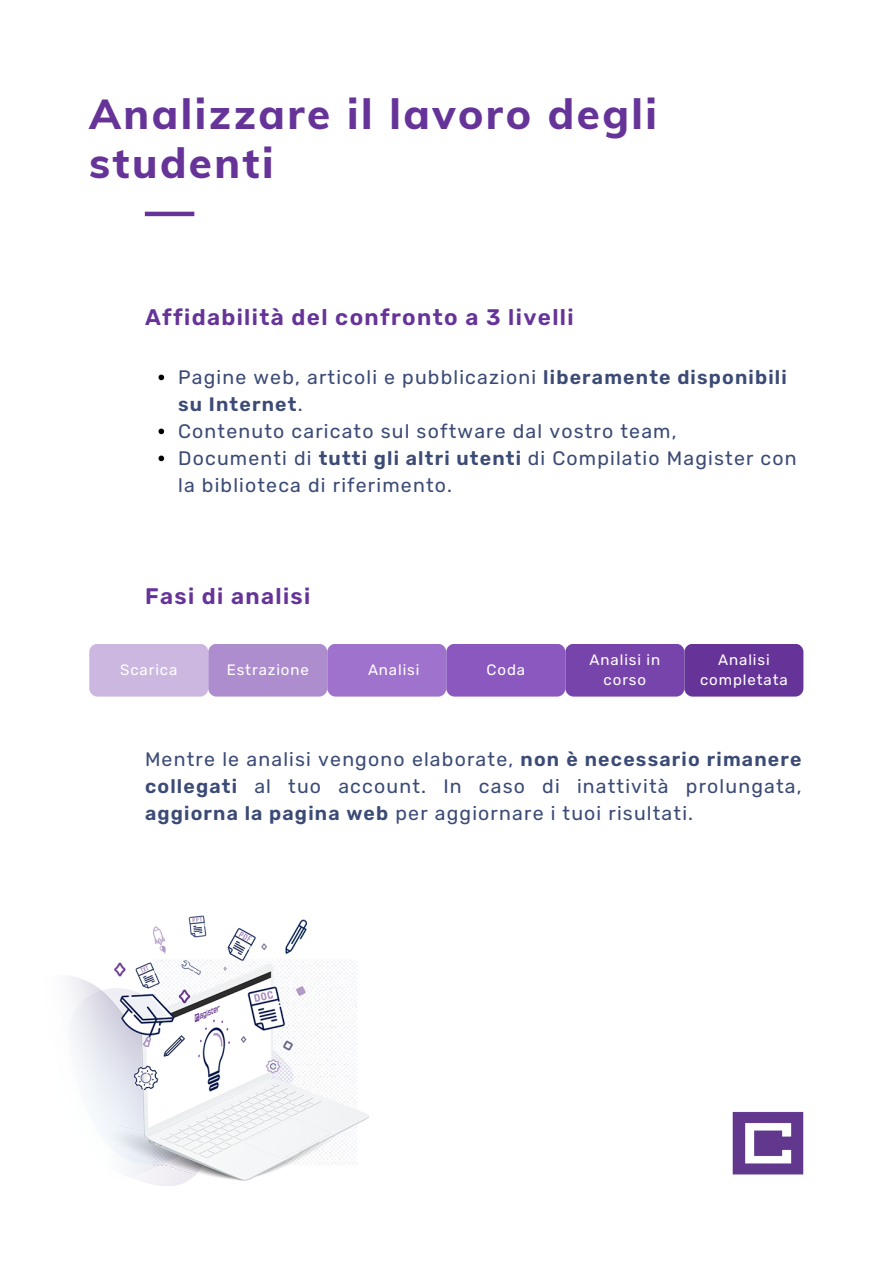
<style>
.page{position:relative;width:893px;height:1264px;background:#fff}
.page>*{position:absolute;margin:0;border:0;box-sizing:border-box;transform-origin:0 0}
.t1{font:800 42px/49.5px "Muli";letter-spacing:.06em;color:#639}
.t2{font:600 22.5px "Rubik";letter-spacing:.06em;color:#639}
.t3{font:19.5px/27px "Rubik";letter-spacing:.06em;color:#3b4b76}
.t4{font:15px/20.2px "Rubik";letter-spacing:.06em;color:#fff;text-align:center}
.s1{font-weight:600}
</style>
<div class="page">
<svg style="left:158px;top:374px;width:6px;height:6px"></svg>
<svg style="left:158px;top:428px;width:6px;height:6px"></svg>
<svg style="left:158px;top:455px;width:6px;height:6px"></svg>
<hr style="left:145px;top:212px;width:49px;height:4px;background:#639">
<div style="left:89px;top:643px;width:119px;height:53px;background:#ccb7e1;border-radius:8px"></div>
<div style="left:208px;top:643px;width:119px;height:53px;background:#ad8dcd;border-radius:8px"></div>
<div style="left:327px;top:643px;width:119px;height:53px;background:#9f72cd;border-radius:8px"></div>
<div style="left:446px;top:643px;width:119px;height:53px;background:#8b58bf;border-radius:8px"></div>
<div style="left:565px;top:643px;width:119px;height:53px;background:#7744ab;border-radius:8px"></div>
<div style="left:684px;top:643px;width:119px;height:53px;background:#639;border-radius:8px"></div>
<img style="left:732px;top:1111px;width:72px;height:64px">
<img style="left:69px;top:915px;width:300px;height:271px">
<h1 class="t1" style="left:89px;top:88px;width:569px">Analizzare il lavoro degli studenti</h1>
<p class="t2" style="left:145px;top:304px;width:430px">Affidabilità del confronto a 3 livelli</p>
<p class="t3" style="left:178px;top:363px;width:620px">Pagine web, articoli e pubblicazioni <span class="s1">liberamente disponibili su Internet</span>.<br>Contenuto caricato sul software dal vostro team,<br>Documenti di <span class="s1">tutti gli altri utenti</span> di Compilatio Magister con la biblioteca di riferimento.</p>
<p class="t2" style="left:145px;top:583px;width:167px">Fasi di analisi</p>
<p class="t4" style="left:120px;top:659px;width:59px">Scarica</p>
<p class="t4" style="left:700px;top:649px;width:89px">Analisi completata</p>
<p class="t4" style="left:227px;top:659px;width:84px">Estrazione</p>
<p class="t4" style="left:368px;top:659px;width:53px">Analisi</p>
<p class="t4" style="left:486px;top:659px;width:40px">Coda</p>
<p class="t4" style="left:589px;top:649px;width:72px">Analisi in corso</p>
<p class="t3" style="left:145px;top:745px;width:658px;text-align:justify">Mentre le analisi vengono elaborate, <span class="s1">non è necessario rimanere collegati</span> al tuo account. In caso di inattività prolungata, <span class="s1">aggiorna la pagina web</span> per aggiornare i tuoi risultati.</p>
</div>
